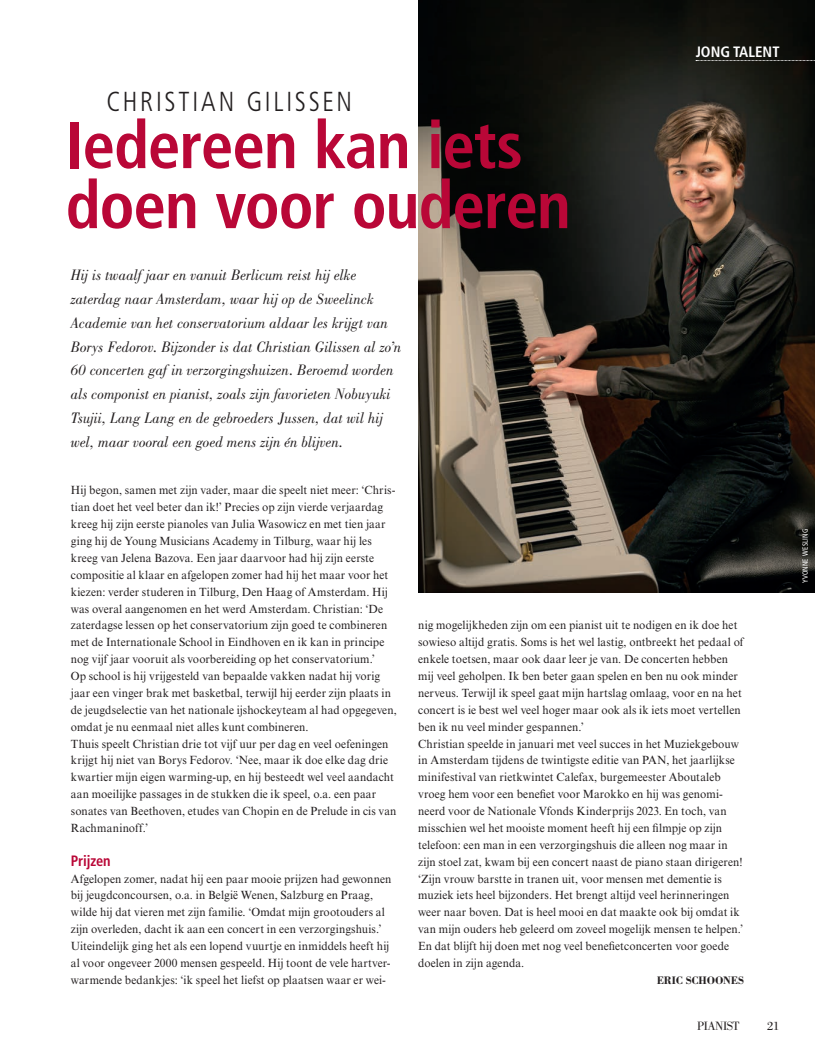
<style>
.page{position:relative;width:815px;height:1063px;background:#fff}
.page>*{position:absolute;margin:0;border:0;box-sizing:border-box;transform-origin:0 0}
.t1{font:700 condensed 66.25px/60px "Frutiger LT Std";letter-spacing:-.02em;color:#b90737}
.t2{font:300 condensed 27.5px "Frutiger LT Std";letter-spacing:.105em;color:#231f20;scale:.95 1}
.t3{font:italic 15.62px/23.8px "Bodoni Std";color:#231f20;scale:.96 1}
.t4{font:700 condensed 15px "Frutiger LT Std";color:#fff}
.t5{font:700 condensed 15px "Frutiger LT Std";letter-spacing:-.01em;color:#b90737;scale:.96 1}
.t6{font:12.5px "Bodoni Std";letter-spacing:-.04em;color:#231f20}
.t7{font:11.88px/16.9px "Times New Roman MT Std";letter-spacing:.01em;color:#231f20;scale:.96 1}
.t8{font:700 11.25px "Bodoni Std";letter-spacing:-.01em;color:#231f20;scale:.96 1}
.t9{font:condensed 7.5px "Frutiger LT Std";letter-spacing:.02em;color:#fff;scale:.96 1}
</style>
<div class="page">
<img style="left:418px;top:0;width:397px;height:592px">
<svg style="left:696px;top:60px;width:119px;height:1px"></svg>
<h2 class="t2" style="left:106px;top:86px;width:260px">CHRISTIAN GILISSEN</h2>
<h1 class="t1" style="left:66px;top:115px;width:507px">Iedereen kan iets doen voor ouderen</h1>
<p class="t4" style="left:696px;top:43px;width:85px">JONG TALENT</p>
<p class="t3" style="left:71px;top:263px;width:346px">Hij is twaalf jaar en vanuit Berlicum reist hij elke zaterdag naar Amsterdam, waar hij op de Sweelinck Academie van het conservatorium aldaar les krijgt van Borys Fedorov. Bijzonder is dat Christian Gilissen al zo’n 60 concerten gaf in verzorgingshuizen. Beroemd worden als componist en pianist, zoals zijn favorieten Nobuyuki Tsujii, Lang Lang en de gebroeders Jussen, dat wil hij wel, maar vooral een goed mens zijn én blijven.</p>
<p class="t7" style="left:71px;top:482px;width:341px">Hij begon, samen met zijn vader, maar die speelt niet meer: ‘Chris&shy;tian doet het veel beter dan ik!’ Precies op zijn vierde verjaardag kreeg hij zijn eerste pianoles van Julia Wasowicz en met tien jaar ging hij de Young Musicians Academy in Tilburg, waar hij les kreeg van Jelena Bazova. Een jaar daarvoor had hij zijn eerste compositie al klaar en afgelopen zomer had hij het maar voor het kiezen: verder studeren in Tilburg, Den Haag of Amsterdam. Hij was overal aangenomen en het werd Amsterdam. Christian: ‘De zaterdagse lessen op het conservatorium zijn goed te combineren met de Internationale School in Eindhoven en ik kan in principe nog vijf jaar vooruit als voorbereiding op het conservatorium.’<br>Op school is hij vrijgesteld van bepaalde vakken nadat hij vorig jaar een vinger brak met basketbal, terwijl hij eerder zijn plaats in de jeugdselectie van het nationale ijshockeyteam al had opgegeven, omdat je nu eenmaal niet alles kunt combineren.<br>Thuis speelt Christian drie tot vijf uur per dag en veel oefeningen krijgt hij niet van Borys Fedorov. ‘Nee, maar ik doe elke dag drie kwartier mijn eigen warming-up, en hij besteedt wel veel aandacht aan moeilijke passages in de stukken die ik speel, o.a. een paar sonates van Beethoven, etudes van Chopin en de Prelude in cis van Rachmaninoff.’</p>
<p class="t5" style="left:71px;top:852px;width:43px">Prijzen</p>
<p class="t7" style="left:71px;top:870px;width:336px">Afgelopen zomer, nadat hij een paar mooie prijzen had gewonnen bij jeugdconcoursen, o.a. in België Wenen, Salzburg en Praag, wilde hij dat vieren met zijn familie. ‘Omdat mijn grootouders al zijn overleden, dacht ik aan een concert in een verzorgingshuis.’ Uiteindelijk ging het als een lopend vuurtje en inmiddels heeft hij al voor ongeveer 2000 mensen gespeeld. Hij toont de vele hartver&shy;warmende bedankjes: ‘ik speel het liefst op plaatsen waar er wei-</p>
<p class="t7" style="left:418px;top:617px;width:341px">nig mogelijkheden zijn om een pianist uit te nodigen en ik doe het sowieso altijd gratis. Soms is het wel lastig, ontbreekt het pedaal of enkele toetsen, maar ook daar leer je van. De concerten hebben mij veel geholpen. Ik ben beter gaan spelen en ben nu ook minder nerveus. Terwijl ik speel gaat mijn hartslag omlaag, voor en na het concert is ie best wel veel hoger maar ook als ik iets moet vertellen ben ik nu veel minder gespannen.’<br>Christian speelde in januari met veel succes in het Muziekgebouw in Amsterdam tijdens de twintigste editie van PAN, het jaarlijkse minifestival van rietkwintet Calefax, burgemeester Aboutaleb vroeg hem voor een benefiet voor Marokko en hij was genomi&shy;neerd voor de Nationale Vfonds Kinderprijs 2023. En toch, van misschien wel het mooiste moment heeft hij een filmpje op zijn telefoon: een man in een verzorgingshuis die alleen nog maar in zijn stoel zat, kwam bij een concert naast de piano staan dirigeren! ‘Zijn vrouw barstte in tranen uit, voor mensen met dementie is muziek iets heel bijzonders. Het brengt altijd veel herinneringen weer naar boven. Dat is heel mooi en dat maakte ook bij omdat ik van mijn ouders heb geleerd om zoveel mogelijk mensen te helpen.’ En dat blijft hij doen met nog veel benefietconcerten voor goede doelen in zijn agenda.</p>
<p class="t8" style="left:657px;top:973px;width:92px">ERIC SCHOONES</p>
<p class="t6" style="left:697px;top:1019px;width:44px">PIANIST</p>
<p class="t6" style="left:767px;top:1019px;width:14px">21</p>
<p class="t9" style="left:801px;top:583px;width:58px;rotate:-90deg">YVONNE WESLING</p>
</div>
